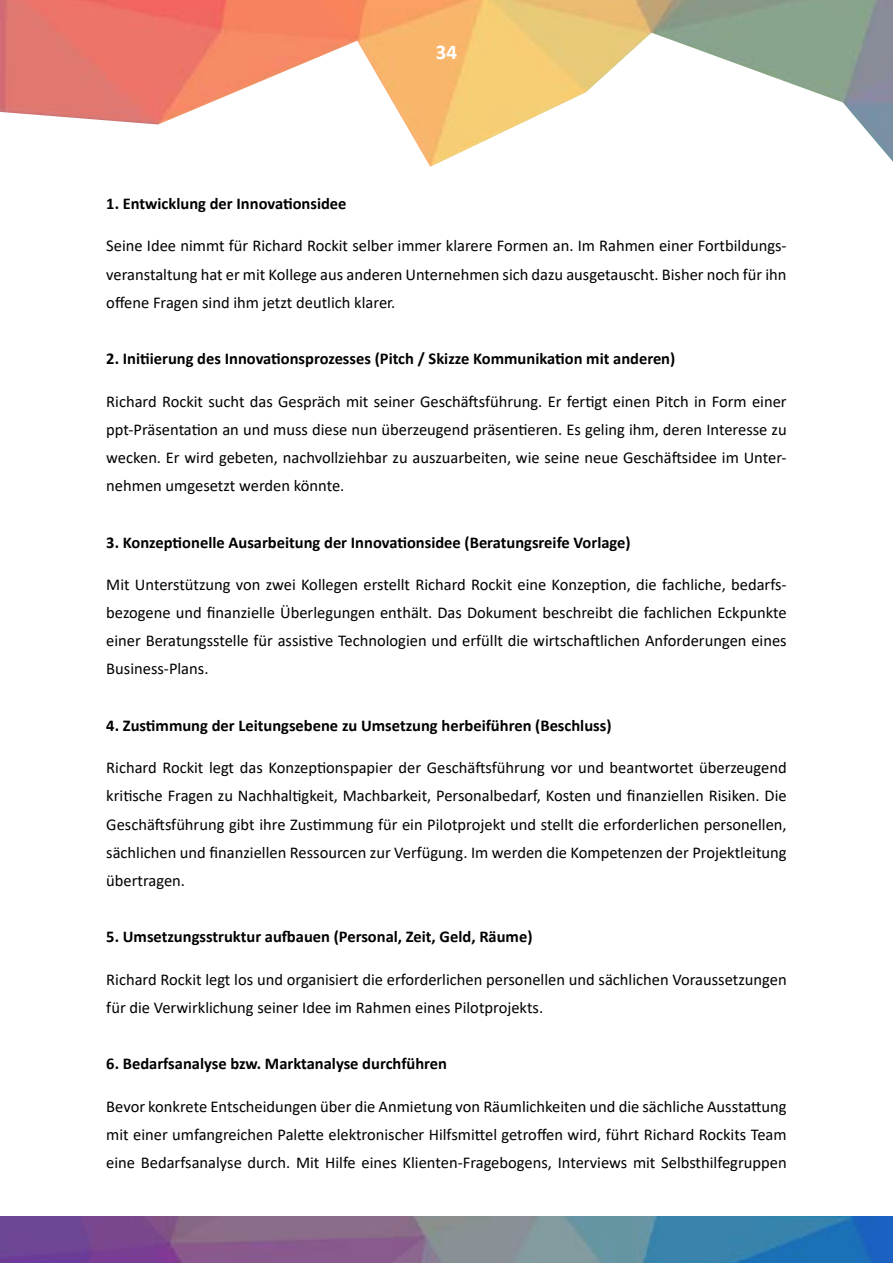
<style>
.page{position:relative;width:893px;height:1263px;background:#fff}
.page>*{position:absolute;margin:0;border:0;box-sizing:border-box;transform-origin:0 0}
.t1{font:700 21px "Calibri";color:#fff}
.t2{font:16.5px/28.2px "Calibri";color:#000;text-align:justify}
.t3{font:700 16.5px "Calibri";color:#000}
</style>
<div class="page">
<img style="left:0;top:0;width:893px;height:167px">
<img style="left:0;top:1216px;width:893px;height:47px">
<p class="t1" style="left:436px;top:37px;width:23px">34</p>
<p class="t3" style="left:106px;top:192px;width:242px">1. Entwicklung der Innovationsidee</p>
<p class="t2" style="left:106px;top:231px;width:682px">Seine Idee nimmt für Richard Rockit selber immer klarere Formen an. Im Rahmen einer Fortbildungs&shy;veranstaltung hat er mit Kollege aus anderen Unternehmen sich dazu ausgetauscht. Bisher noch für ihn offene Fragen sind ihm jetzt deutlich klarer.</p>
<p class="t3" style="left:106px;top:347px;width:570px">2. Initiierung des Innovationsprozesses (Pitch / Skizze Kommunikation mit anderen)</p>
<p class="t2" style="left:106px;top:387px;width:682px">Richard Rockit sucht das Gespräch mit seiner Geschäftsführung. Er fertigt einen Pitch in Form einer ppt-Präsentation an und muss diese nun überzeugend präsentieren. Es geling ihm, deren Interesse zu wecken. Er wird gebeten, nachvollziehbar zu auszuarbeiten, wie seine neue Geschäftsidee im Unter&shy;nehmen umgesetzt werden könnte.</p>
<p class="t3" style="left:106px;top:530px;width:526px">3. Konzeptionelle Ausarbeitung der Innovationsidee (Beratungsreife Vorlage)</p>
<p class="t2" style="left:106px;top:570px;width:682px">Mit Unterstützung von zwei Kollegen erstellt Richard Rockit eine Konzeption, die fachliche, bedarfs&shy;bezogene und finanzielle Überlegungen enthält. Das Dokument beschreibt die fachlichen Eckpunkte einer Beratungsstelle für assistive Technologien und erfüllt die wirtschaftlichen Anforderungen eines Business-Plans.</p>
<p class="t3" style="left:106px;top:714px;width:507px">4. Zustimmung der Leitungsebene zu Umsetzung herbeiführen (Beschluss)</p>
<p class="t2" style="left:106px;top:753px;width:682px">Richard Rockit legt das Konzeptionspapier der Geschäftsführung vor und beantwortet überzeugend kritische Fragen zu Nachhaltigkeit, Machbarkeit, Personalbedarf, Kosten und finanziellen Risiken. Die Geschäftsführung gibt ihre Zustimmung für ein Pilotprojekt und stellt die erforderlichen personellen, sächlichen und finanziellen Ressourcen zur Verfügung. Im werden die Kompetenzen der Projektleitung übertragen.</p>
<p class="t3" style="left:106px;top:925px;width:428px">5. Umsetzungsstruktur aufbauen (Personal, Zeit, Geld, Räume)</p>
<p class="t2" style="left:106px;top:965px;width:682px">Richard Rockit legt los und organisiert die erforderlichen personellen und sächlichen Voraussetzungen für die Verwirklichung seiner Idee im Rahmen eines Pilotprojekts.</p>
<p class="t3" style="left:106px;top:1052px;width:342px">6. Bedarfsanalyse bzw. Marktanalyse durchführen</p>
<p class="t2" style="left:106px;top:1092px;width:682px">Bevor konkrete Entscheidungen über die Anmietung von Räumlichkeiten und die sächliche Ausstattung mit einer umfangreichen Palette elektronischer Hilfsmittel getroffen wird, führt Richard Rockits Team eine Bedarfsanalyse durch. Mit Hilfe eines Klienten-Fragebogens, Interviews mit Selbsthilfegruppen</p>
</div>
